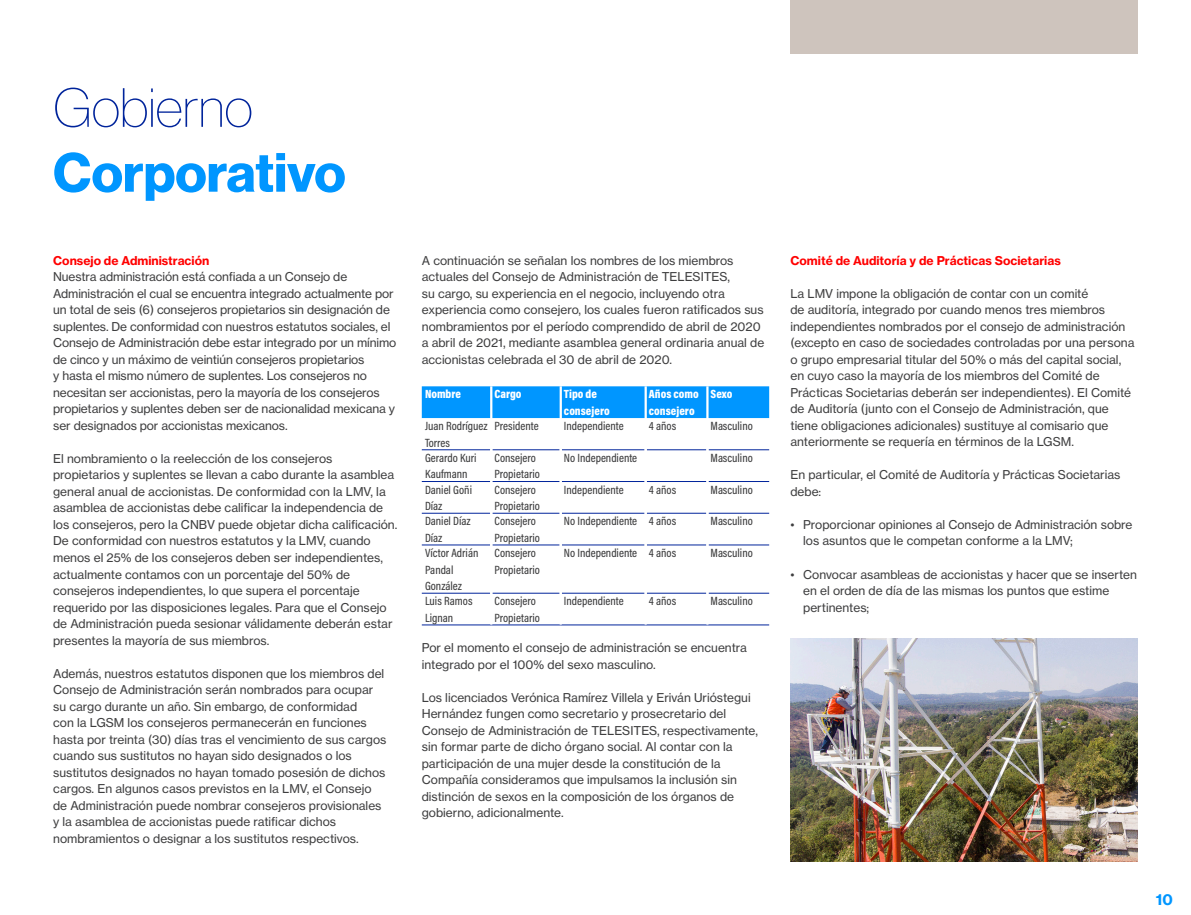
<style>
.page{position:relative;width:1191px;height:915px;background:#fff}
.page>*{position:absolute;margin:0;border:0;box-sizing:border-box;transform-origin:0 0}
.t1{font:54px/64.8px "N Haas Grotesk DS Pro 75 Bd";color:#0096ff}
.t2{font:15px "N Haas Grotesk TX Pro 75 Bd";color:#0096ff}
.t3{font:12px/16.5px "N Haas Grotesk TX Pro 55 Rg";color:#3e3e3f}
.t4{font:500 12px/16.5px "Acumin Pro Cond";color:#3e3e3f}
.t5{font:12px "N Haas Grotesk TX Pro 75 Bd";color:#f00}
.t6{font:900 12px/16.5px "Acumin Pro Cond";color:#fff}
.s1{font-family:"N Haas Grotesk DS Pro 25 Th";color:#00249b}
</style>
<div class="page">
<div style="left:422px;top:386px;width:347px;height:32px;background:#0096ff"></div>
<hr style="left:422px;top:449px;width:68px;height:1px;background:#00249b">
<hr style="left:492px;top:449px;width:67px;height:1px;background:#00249b">
<hr style="left:562px;top:449px;width:82px;height:1px;background:#00249b">
<hr style="left:647px;top:449px;width:59px;height:1px;background:#00249b">
<hr style="left:708px;top:449px;width:61px;height:1px;background:#00249b">
<hr style="left:422px;top:481px;width:68px;height:1px;background:#00249b">
<hr style="left:492px;top:481px;width:67px;height:1px;background:#00249b">
<hr style="left:562px;top:481px;width:82px;height:1px;background:#00249b">
<hr style="left:647px;top:481px;width:59px;height:1px;background:#00249b">
<hr style="left:708px;top:481px;width:61px;height:1px;background:#00249b">
<hr style="left:422px;top:512px;width:68px;height:1px;background:#00249b">
<hr style="left:492px;top:512px;width:67px;height:1px;background:#00249b">
<hr style="left:562px;top:512px;width:82px;height:1px;background:#00249b">
<hr style="left:647px;top:512px;width:59px;height:1px;background:#00249b">
<hr style="left:708px;top:512px;width:61px;height:1px;background:#00249b">
<hr style="left:422px;top:544px;width:68px;height:1px;background:#00249b">
<hr style="left:492px;top:544px;width:67px;height:1px;background:#00249b">
<hr style="left:562px;top:544px;width:82px;height:1px;background:#00249b">
<hr style="left:647px;top:544px;width:59px;height:1px;background:#00249b">
<hr style="left:708px;top:544px;width:61px;height:1px;background:#00249b">
<hr style="left:422px;top:592px;width:68px;height:1px;background:#00249b">
<hr style="left:492px;top:592px;width:67px;height:1px;background:#00249b">
<hr style="left:562px;top:592px;width:82px;height:1px;background:#00249b">
<hr style="left:647px;top:592px;width:59px;height:1px;background:#00249b">
<hr style="left:708px;top:592px;width:61px;height:1px;background:#00249b">
<hr style="left:422px;top:624px;width:69px;height:1px;background:#00249b">
<hr style="left:491px;top:624px;width:70px;height:1px;background:#00249b">
<hr style="left:561px;top:624px;width:84px;height:1px;background:#00249b">
<hr style="left:645px;top:624px;width:62px;height:1px;background:#00249b">
<hr style="left:707px;top:624px;width:62px;height:1px;background:#00249b">
<hr style="left:490px;top:386px;width:2px;height:32px;background:#fff">
<hr style="left:559px;top:386px;width:3px;height:32px;background:#fff">
<hr style="left:644px;top:386px;width:3px;height:32px;background:#fff">
<hr style="left:706px;top:386px;width:2px;height:32px;background:#fff">
<img style="left:790px;top:638px;width:347px;height:223px">
<div style="left:790px;top:0;width:347px;height:53px;background:#cec4bd"></div>
<p class="t1" style="left:53px;top:76px;width:294px"><span class="s1">Gobierno<br></span>Corporativo</p>
<p class="t5" style="left:53px;top:253px;width:158px">Consejo de Administración</p>
<p class="t3" style="left:53px;top:268px;width:344px">Nuestra administración está confiada a un Consejo de Administración el cual se encuentra integrado actualmente por un total de seis (6) consejeros propietarios sin designación de suplentes. De conformidad con nuestros estatutos sociales, el Consejo de Administración debe estar integrado por un mínimo de cinco y un máximo de veintiún consejeros propietarios<br>y hasta el mismo número de suplentes. Los consejeros no necesitan ser accionistas, pero la mayoría de los consejeros propietarios y suplentes deben ser de nacionalidad mexicana y ser designados por accionistas mexicanos.</p>
<p class="t3" style="left:53px;top:450px;width:346px">El nombramiento o la reelección de los consejeros propietarios y suplentes se llevan a cabo durante la asamblea general anual de accionistas. De conformidad con la LMV, la asamblea de accionistas debe calificar la independencia de los consejeros, pero la CNBV puede objetar dicha calificación.<br>De conformidad con nuestros estatutos y la LMV, cuando menos el 25% de los consejeros deben ser independientes, actualmente contamos con un porcentaje del 50% de consejeros independientes, lo que supera el porcentaje requerido por las disposiciones legales. Para que el Consejo de Administración pueda sesionar válidamente deberán estar presentes la mayoría de sus miembros.</p>
<p class="t3" style="left:53px;top:664px;width:335px">Además, nuestros estatutos disponen que los miembros del Consejo de Administración serán nombrados para ocupar su cargo durante un año. Sin embargo, de conformidad<br>con la LGSM los consejeros permanecerán en funciones hasta por treinta (30) días tras el vencimiento de sus cargos cuando sus sustitutos no hayan sido designados o los sustitutos designados no hayan tomado posesión de dichos cargos. En algunos casos previstos en la LMV, el Consejo de Administración puede nombrar consejeros provisionales y la asamblea de accionistas puede ratificar dichos nombramientos o designar a los sustitutos respectivos.</p>
<p class="t3" style="left:422px;top:252px;width:344px">A continuación se señalan los nombres de los miembros actuales del Consejo de Administración de TELESITES,<br>su cargo, su experiencia en el negocio, incluyendo otra experiencia como consejero, los cuales fueron ratificados sus nombramientos por el período comprendido de abril de 2020 a abril de 2021, mediante asamblea general ordinaria anual de accionistas celebrada el 30 de abril de 2020.</p>
<p class="t6" style="left:425px;top:385px;width:38px">Nombre</p>
<p class="t6" style="left:494px;top:385px;width:29px">Cargo</p>
<p class="t6" style="left:564px;top:385px;width:47px">Tipo de consejero</p>
<p class="t6" style="left:649px;top:385px;width:51px">Años como consejero</p>
<p class="t6" style="left:710px;top:385px;width:23px">Sexo</p>
<p class="t4" style="left:425px;top:417px;width:64px">Juan Rodríguez<br>Torres</p>
<p class="t4" style="left:494px;top:417px;width:46px">Presidente</p>
<p class="t4" style="left:564px;top:417px;width:61px">Independiente</p>
<p class="t4" style="left:649px;top:417px;width:29px">4 años</p>
<p class="t4" style="left:710px;top:417px;width:44px">Masculino</p>
<p class="t4" style="left:425px;top:449px;width:53px">Gerardo Kuri<br>Kaufmann</p>
<p class="t4" style="left:494px;top:449px;width:47px">Consejero<br>Propietario</p>
<p class="t4" style="left:564px;top:449px;width:75px">No Independiente</p>
<p class="t4" style="left:710px;top:449px;width:44px">Masculino</p>
<p class="t4" style="left:425px;top:480px;width:49px">Daniel Goñi<br>Díaz</p>
<p class="t4" style="left:494px;top:480px;width:47px">Consejero<br>Propietario</p>
<p class="t4" style="left:564px;top:480px;width:61px">Independiente</p>
<p class="t4" style="left:649px;top:480px;width:29px">4 años</p>
<p class="t4" style="left:710px;top:480px;width:44px">Masculino</p>
<p class="t4" style="left:425px;top:512px;width:47px">Daniel Díaz<br>Díaz</p>
<p class="t4" style="left:494px;top:512px;width:47px">Consejero<br>Propietario</p>
<p class="t4" style="left:564px;top:512px;width:75px">No Independiente</p>
<p class="t4" style="left:649px;top:512px;width:29px">4 años</p>
<p class="t4" style="left:710px;top:512px;width:44px">Masculino</p>
<p class="t4" style="left:425px;top:544px;width:55px">Víctor Adrián<br>Pandal<br>González</p>
<p class="t4" style="left:494px;top:544px;width:47px">Consejero<br>Propietario</p>
<p class="t4" style="left:564px;top:544px;width:75px">No Independiente</p>
<p class="t4" style="left:649px;top:544px;width:29px">4 años</p>
<p class="t4" style="left:710px;top:544px;width:44px">Masculino</p>
<p class="t4" style="left:425px;top:592px;width:49px">Luis Ramos<br>Lignan</p>
<p class="t4" style="left:494px;top:592px;width:47px">Consejero<br>Propietario</p>
<p class="t4" style="left:564px;top:592px;width:61px">Independiente</p>
<p class="t4" style="left:649px;top:592px;width:29px">4 años</p>
<p class="t4" style="left:710px;top:592px;width:44px">Masculino</p>
<p class="t3" style="left:422px;top:639px;width:327px">Por el momento el consejo de administración se encuentra integrado por el 100% del sexo masculino.</p>
<p class="t3" style="left:422px;top:689px;width:338px">Los licenciados Verónica Ramírez Villela y Eriván Urióstegui Hernández fungen como secretario y prosecretario del Consejo de Administración de TELESITES, respectivamente, sin formar parte de dicho órgano social. Al contar con la participación de una mujer desde la constitución de la Compañía consideramos que impulsamos la inclusión sin distinción de sexos en la composición de los órganos de gobierno, adicionalmente.</p>
<p class="t5" style="left:790px;top:253px;width:272px">Comité de Auditoría y de Prácticas Societarias</p>
<p class="t3" style="left:790px;top:285px;width:346px">La LMV impone la obligación de contar con un comité<br>de auditoría, integrado por cuando menos tres miembros independientes nombrados por el consejo de administración (excepto en caso de sociedades controladas por una persona o grupo empresarial titular del 50% o más del capital social, en cuyo caso la mayoría de los miembros del Comité de Prácticas Societarias deberán ser independientes). El Comité de Auditoría (junto con el Consejo de Administración, que tiene obligaciones adicionales) sustituye al comisario que anteriormente se requería en términos de la LGSM.</p>
<p class="t3" style="left:790px;top:466px;width:331px">En particular, el Comité de Auditoría y Prácticas Societarias debe:</p>
<p class="t3" style="left:803px;top:516px;width:331px;text-indent:-13px">• Proporcionar opiniones al Consejo de Administración sobre los asuntos que le competan conforme a la LMV;</p>
<p class="t3" style="left:803px;top:565px;width:335px;text-indent:-13px">• Convocar asambleas de accionistas y hacer que se inserten en el orden de día de las mismas los puntos que estime pertinentes;</p>
<p class="t2" style="left:1156px;top:889px;width:18px">10</p>
</div>
